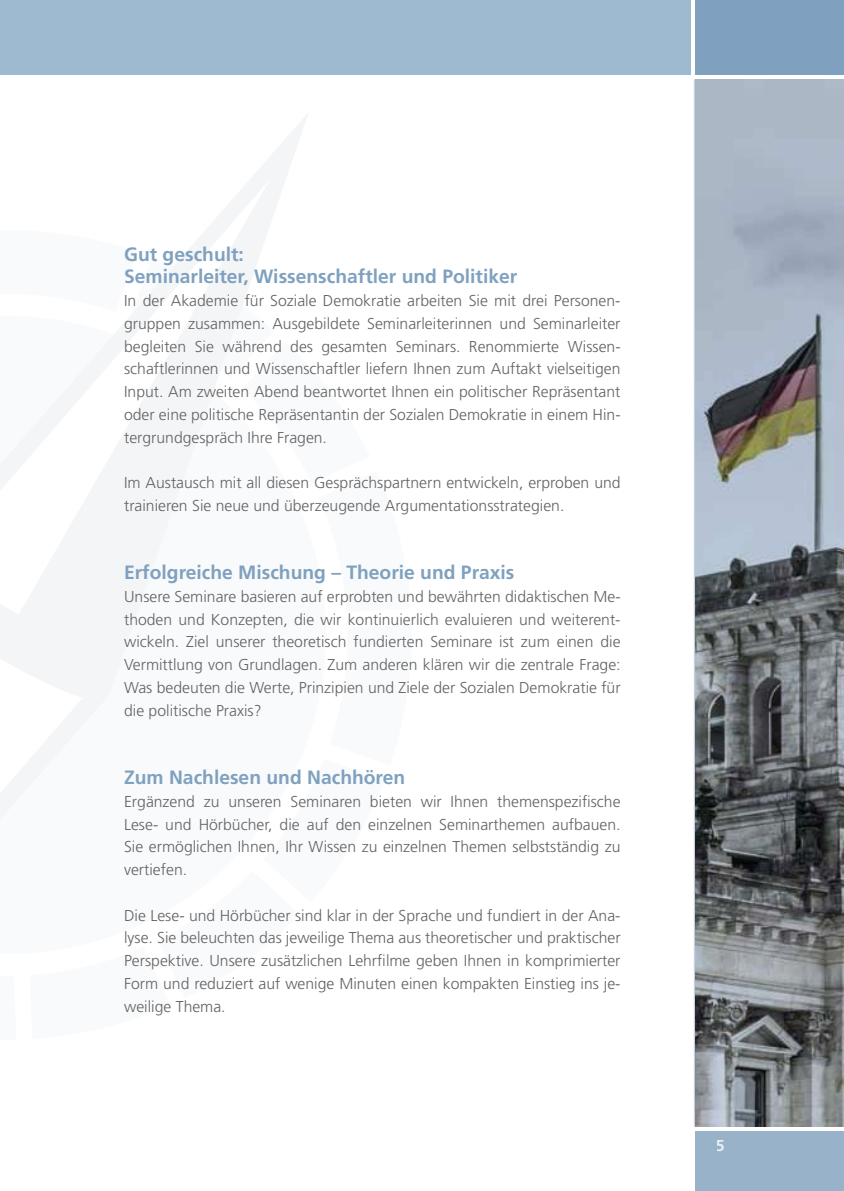
<style>
.page{position:relative;width:844px;height:1191px;background:#fff}
.page>*{position:absolute;margin:0;border:0;box-sizing:border-box;transform-origin:0 0}
.t1{font:700 19.25px/22.8px "Frutiger LT Std";color:#7fa1bf}
.t2{font:300 15.75px/22.8px "Frutiger LT Std";color:#636363;text-align:justify}
.t3{font:700 15.75px "Frutiger LT Std";color:#e9eff4}
</style>
<div class="page">
<svg style="left:0;top:114px;width:308px;height:511px"></svg>
<svg style="left:0;top:625px;width:133px;height:194px"></svg>
<svg style="left:0;top:179px;width:270px;height:435px"></svg>
<div style="left:694px;top:1131px;width:149px;height:60px;background:#98b2ca"></div>
<div style="left:694px;top:0;width:149px;height:74px;background:#7fa1bf"></div>
<div style="left:0;top:0;width:690px;height:74px;background:#9ebad0"></div>
<img style="left:694px;top:79px;width:149px;height:1047px">
<p class="t1" style="left:124px;top:243px;width:394px">Gut geschult:<br>Seminarleiter, Wissenschaftler und Politiker</p>
<p class="t2" style="left:124px;top:289px;width:498px">In der Akademie für Soziale Demokratie arbeiten Sie mit drei Personen&shy;gruppen zusammen: Ausgebildete Seminarleiterinnen und Seminarleiter begleiten Sie während des gesamten Seminars. Renommierte Wissen&shy;schaftlerinnen und Wissenschaftler liefern Ihnen zum Auftakt vielseitigen Input. Am zweiten Abend beantwortet Ihnen ein politischer Repräsentant oder eine politische Repräsentantin der Sozialen Demokratie in einem Hin&shy;tergrundgespräch Ihre Fragen.</p>
<p class="t2" style="left:124px;top:471px;width:498px">Im Austausch mit all diesen Gesprächspartnern entwickeln, erproben und trainieren Sie neue und überzeugende Argumentationsstrategien.</p>
<p class="t1" style="left:124px;top:561px;width:392px">Erfolgreiche Mischung – Theorie und Praxis</p>
<p class="t2" style="left:124px;top:585px;width:498px">Unsere Seminare basieren auf erprobten und bewährten didaktischen Me&shy;thoden und Konzepten, die wir kontinuierlich evaluieren und weiterent&shy;wickeln. Ziel unserer theoretisch fundierten Seminare ist zum einen die Vermittlung von Grundlagen. Zum anderen klären wir die zentrale Frage:<br>Was bedeuten die Werte, Prinzipien und Ziele der Sozialen Demokratie für die politische Praxis?</p>
<p class="t1" style="left:124px;top:766px;width:282px">Zum Nachlesen und Nachhören</p>
<p class="t2" style="left:124px;top:790px;width:498px">Ergänzend zu unseren Seminaren bieten wir Ihnen themenspezifische Lese- und Hörbücher, die auf den einzelnen Seminarthemen aufbauen.<br>Sie ermöglichen Ihnen, Ihr Wissen zu einzelnen Themen selbstständig zu vertiefen.</p>
<p class="t2" style="left:124px;top:904px;width:498px">Die Lese- und Hörbücher sind klar in der Sprache und fundiert in der Ana&shy;lyse. Sie beleuchten das jeweilige Thema aus theoretischer und praktischer Perspektive. Unsere zusätzlichen Lehrfilme geben Ihnen in komprimierter Form und reduziert auf wenige Minuten einen kompakten Einstieg ins je&shy;weilige Thema.</p>
<p class="t3" style="left:715px;top:1136px;width:10px">5</p>
</div>
